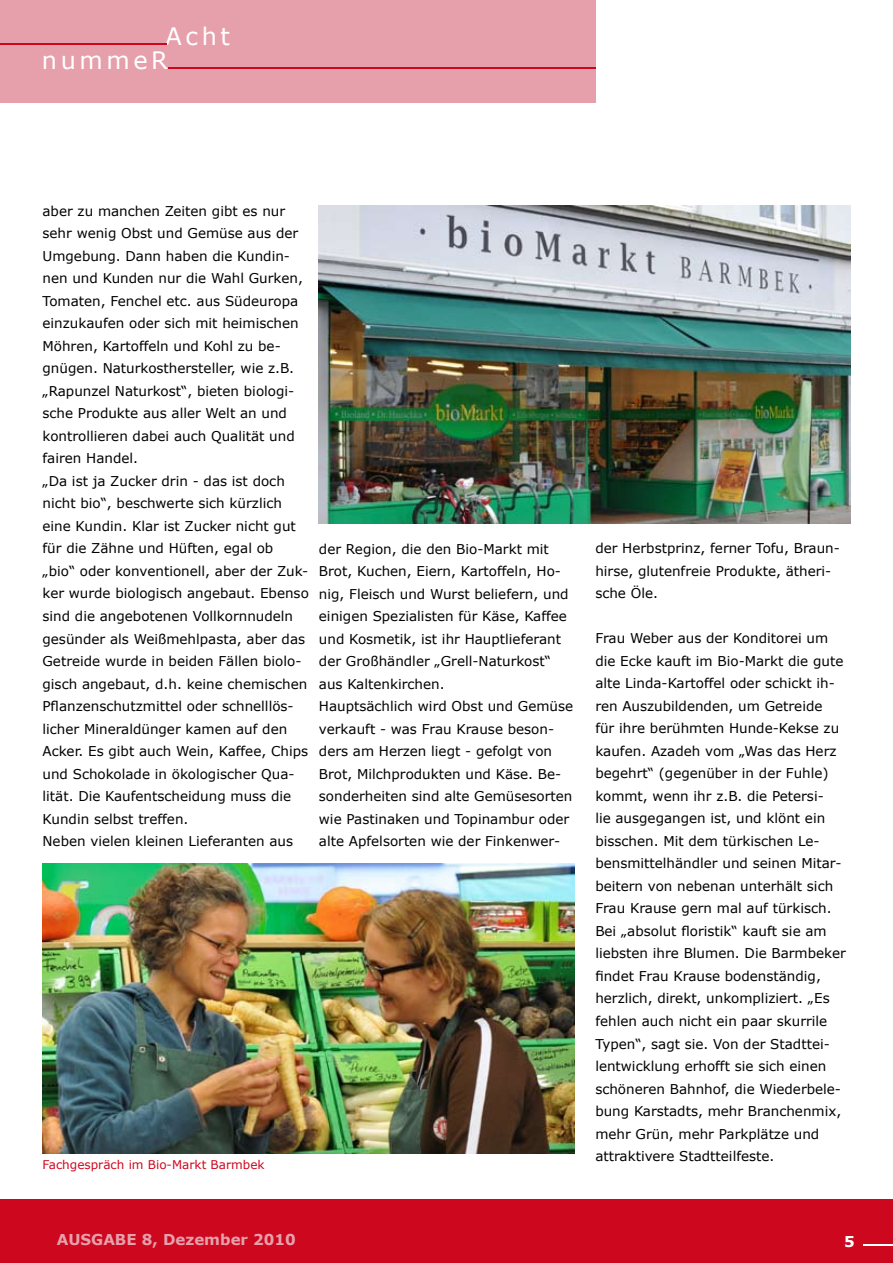
<style>
.page{position:relative;width:893px;height:1263px;background:#fff}
.page>*{position:absolute;margin:0;border:0;box-sizing:border-box;transform-origin:0 0}
.t1{font:24px/24.2px "Verdana";letter-spacing:.15em;color:#fff}
.t2{font:700 15px "Verdana";color:#e6a0ac}
.t3{font:700 15px "Verdana";color:#fff}
.t4{font:13.5px/22.5px "Verdana";color:#000}
.t5{font:12px "Verdana";color:#cd071e}
</style>
<div class="page">
<div style="left:0;top:0;width:595px;height:102px;background:#e6a0ac"></div>
<hr style="left:0;top:44px;width:167px;height:1px;background:#cd071e">
<hr style="left:168px;top:68px;width:427px;height:1px;background:#cd071e">
<div style="left:0;top:1199px;width:893px;height:64px;background:#cd071e"></div>
<hr style="left:863px;top:1245px;width:30px;height:1px;background:#fff">
<img style="left:319px;top:206px;width:531px;height:317px">
<img style="left:43px;top:863px;width:531px;height:290px">
<h1 class="t1" style="left:42px;top:24px;width:190px;text-indent:124px">Acht nummeR</h1>
<p class="t4" style="left:43px;top:199px;width:268px">aber zu manchen Zeiten gibt es nur sehr wenig Obst und Gemüse aus der Umgebung. Dann haben die Kundin&shy;nen und Kunden nur die Wahl Gurken, Tomaten, Fenchel etc. aus Südeuropa einzukaufen oder sich mit heimischen Möhren, Kartoffeln und Kohl zu be&shy;gnügen. Naturkosthersteller, wie z.B. „Rapunzel Naturkost“, bieten biologi&shy;sche Produkte aus aller Welt an und kontrollieren dabei auch Qualität und fairen Handel.<br>„Da ist ja Zucker drin - das ist doch nicht bio“, beschwerte sich kürzlich eine Kundin. Klar ist Zucker nicht gut für die Zähne und Hüften, egal ob „bio“ oder konventionell, aber der Zuc&shy;ker wurde biologisch angebaut. Ebenso sind die angebotenen Vollkornnudeln gesünder als Weißmehlpasta, aber das Getreide wurde in beiden Fällen biolo&shy;gisch angebaut, d.h. keine chemischen Pflanzenschutzmittel oder schnelllös&shy;licher Mineraldünger kamen auf den Acker. Es gibt auch Wein, Kaffee, Chips und Schokolade in ökologischer Qua&shy;lität. Die Kaufentscheidung muss die Kundin selbst treffen.<br>Neben vielen kleinen Lieferanten aus</p>
<p class="t4" style="left:319px;top:537px;width:256px">der Region, die den Bio-Markt mit Brot, Kuchen, Eiern, Kartoffeln, Ho&shy;nig, Fleisch und Wurst beliefern, und einigen Spezialisten für Käse, Kaffee und Kosmetik, ist ihr Hauptlieferant der Großhändler „Grell-Naturkost“ aus Kaltenkirchen.<br>Hauptsächlich wird Obst und Gemüse verkauft - was Frau Krause beson&shy;ders am Herzen liegt - gefolgt von Brot, Milchprodukten und Käse. Be&shy;sonderheiten sind alte Gemüsesorten wie Pastinaken und Topinambur oder alte Apfelsorten wie der Finkenwer-</p>
<p class="t5" style="left:43px;top:1157px;width:224px">Fachgespräch im Bio-Markt Barmbek</p>
<p class="t4" style="left:595px;top:537px;width:246px">der Herbstprinz, ferner Tofu, Braun&shy;hirse, glutenfreie Produkte, ätheri&shy;sche Öle.</p>
<p class="t4" style="left:595px;top:627px;width:252px">Frau Weber aus der Konditorei um die Ecke kauft im Bio-Markt die gute alte Linda-Kartoffel oder schickt ih&shy;ren Auszubildenden, um Getreide<br>für ihre berühmten Hunde-Kekse zu kaufen. Azadeh vom „Was das Herz begehrt“ (gegenüber in der Fuhle) kommt, wenn ihr z.B. die Petersi-<br>lie ausgegangen ist, und klönt ein bisschen. Mit dem türkischen Le&shy;bensmittelhändler und seinen Mitar&shy;beitern von nebenan unterhält sich Frau Krause gern mal auf türkisch.<br>Bei „absolut floristik“ kauft sie am liebsten ihre Blumen. Die Barmbeker findet Frau Krause bodenständig, herzlich, direkt, unkompliziert. „Es fehlen auch nicht ein paar skurrile Typen“, sagt sie. Von der Stadttei&shy;lentwicklung erhofft sie sich einen schöneren Bahnhof, die Wiederbele&shy;bung Karstadts, mehr Branchenmix, mehr Grün, mehr Parkplätze und attraktivere Stadtteilfeste.</p>
<p class="t2" style="left:57px;top:1230px;width:241px">AUSGABE 8, Dezember 2010</p>
<p class="t3" style="left:844px;top:1232px;width:12px">5</p>
</div>
